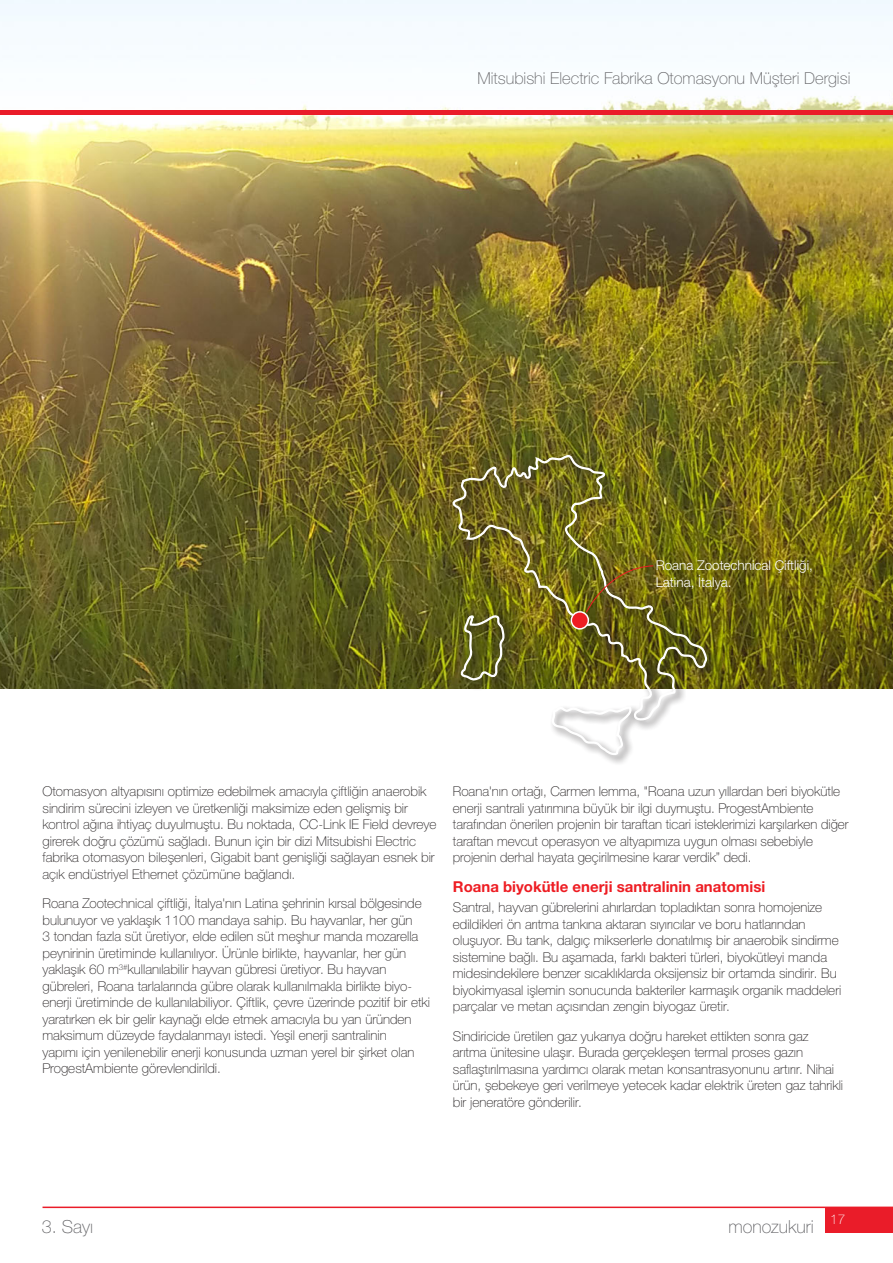
<style>
.page{position:relative;width:893px;height:1263px;background:#fff}
.page>*{position:absolute;margin:0;border:0;box-sizing:border-box;transform-origin:0 0}
.t1{font:100 18px "Helvetica Neue LTW1 G";color:#636366}
.t2{font:100 16.5px "Helvetica Neue LTW1 G";color:#636366}
.t3{font:700 15px "Helvetica Neue LTW1 G";color:#ee1d23}
.t4{font:100 13.5px/16.5px "Helvetica Neue LTW1 G";color:#231f20}
.t5{font:300 13.5px/16.5px "Helvetica Neue LTW1 G";color:#fff}
.t6{font:100 13.5px "Helvetica Neue LTW1 G";color:#fff}
</style>
<div class="page">
<img style="left:0;top:0;width:893px;height:689px">
<div style="left:450px;top:452px;width:268px;height:314px;background:#231f20;opacity:.75"></div>
<svg style="left:552px;top:723px;width:81px;height:33px"></svg>
<img style="left:452px;top:453px;width:256px;height:270px">
<div style="left:571px;top:612px;width:17px;height:17px;background:#ee1d23;border-radius:50%"></div>
<div style="left:571px;top:611px;width:18px;height:19px;border:2px solid #fff;border-radius:50%"></div>
<img style="left:586px;top:565px;width:68px;height:48px">
<hr style="left:0;top:110px;width:893px;height:4px;background:#ea1c29">
<div style="left:825px;top:1207px;width:68px;height:25px;background:#ea1c29"></div>
<hr style="left:43px;top:1206px;width:850px;height:2px;background:#ea1c29">
<p class="t2" style="left:477px;top:68px;width:374px">Mitsubishi Electric Fabrika Otomasyonu Müşteri Dergisi</p>
<p class="t5" style="left:656px;top:557px;width:159px">Roana Zootechnical Çiftliği,<br>Latina, İtalya.</p>
<p class="t4" style="left:43px;top:783px;width:396px">Otomasyon altyapısını optimize edebilmek amacıyla çiftliğin anaerobik sindirim sürecini izleyen ve üretkenliği maksimize eden gelişmiş bir kontrol ağına ihtiyaç duyulmuştu. Bu noktada, CC-Link IE Field devreye girerek doğru çözümü sağladı. Bunun için bir dizi Mitsubishi Electric fabrika otomasyon bileşenleri, Gigabit bant genişliği sağlayan esnek bir açık endüstriyel Ethernet çözümüne bağlandı.</p>
<p class="t4" style="left:43px;top:895px;width:389px">Roana Zootechnical çiftliği, İtalya'nın Latina şehrinin kırsal bölgesinde bulunuyor ve yaklaşık 1100 mandaya sahip. Bu hayvanlar, her gün<br>3 tondan fazla süt üretiyor, elde edilen süt meşhur manda mozarella peynirinin üretiminde kullanılıyor. Ürünle birlikte, hayvanlar, her gün yaklaşık 60 m<sup>3#</sup>kullanılabilir hayvan gübresi üretiyor. Bu hayvan gübreleri, Roana tarlalarında gübre olarak kullanılmakla birlikte biyo&shy;enerji üretiminde de kullanılabiliyor. Çiftlik, çevre üzerinde pozitif bir etki yaratırken ek bir gelir kaynağı elde etmek amacıyla bu yan üründen maksimum düzeyde faydalanmayı istedi. Yeşil enerji santralinin<br>yapımı için yenilenebilir enerji konusunda uzman yerel bir şirket olan ProgestAmbiente görevlendirildi.</p>
<p class="t4" style="left:453px;top:783px;width:397px">Roana'nın ortağı, Carmen Iemma, "Roana uzun yıllardan beri biyokütle enerji santrali yatırımına büyük bir ilgi duymuştu. ProgestAmbiente tarafından önerilen projenin bir taraftan ticari isteklerimizi karşılarken diğer taraftan mevcut operasyon ve altyapımıza uygun olması sebebiyle projenin derhal hayata geçirilmesine karar verdik” dedi.</p>
<p class="t3" style="left:453px;top:877px;width:314px">Roana biyokütle enerji santralinin anatomisi</p>
<p class="t4" style="left:453px;top:899px;width:390px">Santral, hayvan gübrelerini ahırlardan topladıktan sonra homojenize edildikleri ön arıtma tankına aktaran sıyırıcılar ve boru hatlarından oluşuyor. Bu tank, dalgıç mikserlerle donatılmış bir anaerobik sindirme sistemine bağlı. Bu aşamada, farklı bakteri türleri, biyokütleyi manda midesindekilere benzer sıcaklıklarda oksijensiz bir ortamda sindirir. Bu biyokimyasal işlemin sonucunda bakteriler karmaşık organik maddeleri parçalar ve metan açısından zengin biyogaz üretir.</p>
<p class="t4" style="left:453px;top:1028px;width:392px">Sindiricide üretilen gaz yukarıya doğru hareket ettikten sonra gaz arıtma ünitesine ulaşır. Burada gerçekleşen termal proses gazın saflaştırılmasına yardımcı olarak metan konsantrasyonunu artırır. Nihai ürün, şebekeye geri verilmeye yetecek kadar elektrik üreten gaz tahrikli bir jeneratöre gönderilir.</p>
<h1 class="t1" style="left:42px;top:1215px;width:53px">3. Sayı</h1>
<h1 class="t1" style="left:729px;top:1215px;width:87px">monozukuri</h1>
<p class="t6" style="left:830px;top:1211px;width:17px">17</p>
</div>
